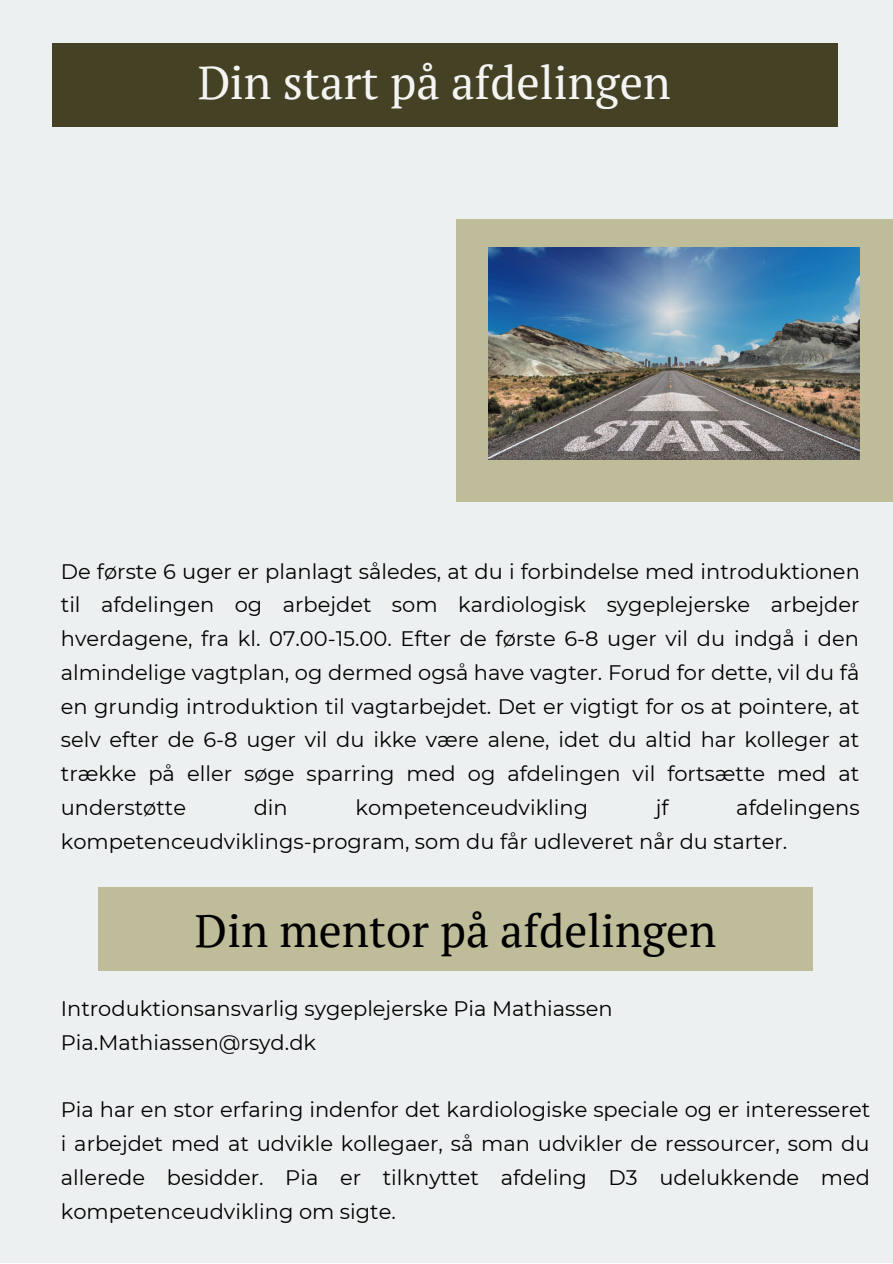
<style>
.page{position:relative;width:893px;height:1264px;background:#fff}
.page>*{position:absolute;margin:0;border:0;box-sizing:border-box;transform-origin:0 0}
.t1{font:46.5px "PT Serif";color:#fff}
.t2{font:45.75px "PT Serif";color:#000}
.t3{font:21px/33.8px "Montserrat";color:#000;text-align:justify}
</style>
<div class="page">
<div style="left:0;top:0;width:892px;height:1262px;background:#ecf0f0"></div>
<div style="left:455px;top:219px;width:437px;height:283px;background:#bfbd99"></div>
<img style="left:488px;top:248px;width:371px;height:211px">
<div style="left:99px;top:887px;width:713px;height:84px;background:#bfbd99"></div>
<div style="left:52px;top:43px;width:785px;height:84px;background:#444125"></div>
<h1 class="t1" style="left:197px;top:51px;width:475px">Din start på afdelingen</h1>
<p class="t3" style="left:61px;top:554px;width:800px">De første 6 uger er planlagt således, at du i forbindelse med introduktionen til afdelingen og arbejdet som kardiologisk sygeplejerske arbejder hverdagene, fra kl. 07.00-15.00. Efter de første 6-8 uger vil du indgå i den almindelige vagtplan, og dermed også have vagter. Forud for dette, vil du få en grundig introduktion til vagtarbejdet. Det er vigtigt for os at pointere, at selv efter de 6-8 uger vil du ikke være alene, idet du altid har kolleger at trække på eller søge sparring med og afdelingen vil fortsætte med at understøtte</p>
<p class="t3" style="left:61px;top:790px;width:800px;text-indent:675px">afdelingens kompetenceudviklings-program, som du får udleveret når du starter.</p>
<p class="t3" style="left:254px;top:790px;width:36px">din</p>
<p class="t3" style="left:355px;top:790px;width:234px">kompetenceudvikling</p>
<p class="t3" style="left:655px;top:790px;width:14px">jf</p>
<h2 class="t2" style="left:195px;top:899px;width:523px">Din mentor på afdelingen</h2>
<p class="t3" style="left:61px;top:991px;width:553px">Introduktionsansvarlig sygeplejerske Pia Mathiassen<br>Pia.Mathiassen@rsyd.dk</p>
<p class="t3" style="left:61px;top:1092px;width:810px">Pia har en stor erfaring indenfor det kardiologiske speciale og er interesseret i arbejdet med at udvikle kollegaer, så man udvikler de ressourcer, som du allerede besidder. Pia er tilknyttet afdeling D3 udelukkende med kompetenceudvikling om sigte.</p>
</div>
